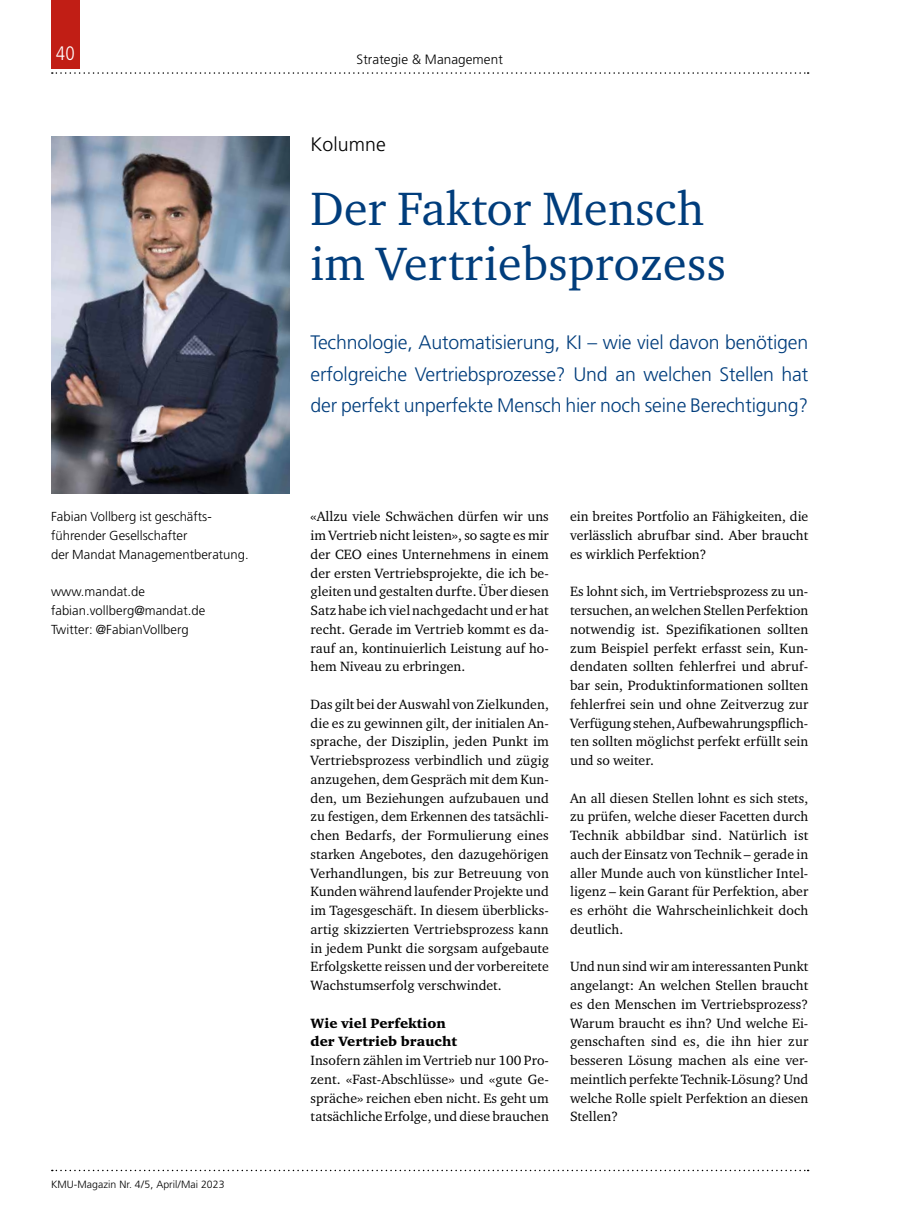
<style>
.page{position:relative;width:902px;height:1212px;background:#fff}
.page>*{position:absolute;margin:0;border:0;box-sizing:border-box;transform-origin:0 0}
.t1{font:48px/55.5px "Charter ITC Std";letter-spacing:.01em;color:#003d7c}
.t2{font:300 19.5px/31.5px "Frutiger LT Std";letter-spacing:-.01em;color:#003d7c;text-align:justify}
.t3{font:300 19.5px "Frutiger LT Std";letter-spacing:.005em;color:#000}
.t4{font:300 condensed 19.5px "Frutiger LT Std";color:#fff}
.t5{font:13.8px/18.8px "Charter ITC Std";letter-spacing:.005em;color:#000;text-align:justify}
.t6{font:900 13.8px/18.8px "Charter ITC Std";letter-spacing:.005em;color:#000}
.t7{font:300 13.5px "Frutiger LT Std";letter-spacing:.005em;color:#000}
.t8{font:300 13.05px/18.8px "Frutiger LT Std";letter-spacing:.005em;color:#000}
.t9{font:300 10.5px "Frutiger LT Std";letter-spacing:.005em;color:#000}
</style>
<div class="page">
<svg style="left:52px;top:72px;width:756px;height:2px"></svg>
<div style="left:51px;top:0;width:29px;height:68px;background:#c11e15"></div>
<svg style="left:52px;top:1170px;width:756px;height:1px"></svg>
<img style="left:51px;top:136px;width:238px;height:357px">
<h2 class="t4" style="left:56px;top:42px;width:21px">40</h2>
<p class="t8" style="left:51px;top:508px;width:199px">Fabian Vollberg ist geschäfts&shy;führender Gesellschafter<br>der Mandat Managementberatung.</p>
<p class="t8" style="left:51px;top:583px;width:156px">www.mandat.de fabian.vollberg@mandat.de<br>Twitter: @FabianVollberg</p>
<p class="t9" style="left:51px;top:1178px;width:175px">KMU-Magazin Nr. 4/5, April/Mai 2023</p>
<p class="t7" style="left:356px;top:51px;width:148px">Strategie &amp; Management</p>
<h2 class="t3" style="left:310px;top:133px;width:77px">Kolumne</h2>
<h1 class="t1" style="left:310px;top:180px;width:417px">Der Faktor Mensch im Vertriebsprozess</h1>
<h2 class="t2" style="left:310px;top:327px;width:499px">Technologie, Automatisierung, KI – wie viel davon benötigen erfolgreiche Vertriebsprozesse? Und an welchen Stellen hat der perfekt unperfekte Mensch hier noch seine Berechtigung?</h2>
<p class="t5" style="left:310px;top:507px;width:240px">«Allzu viele Schwächen dürfen wir uns im Vertrieb nicht leisten», so sagte es mir der CEO eines Unternehmens in einem der ersten Vertriebsprojekte, die ich be&shy;gleiten und gestalten durfte. Über diesen Satz habe ich viel nachgedacht und er hat recht. Gerade im Vertrieb kommt es da&shy;rauf an, kontinuierlich Leistung auf ho&shy;hem Niveau zu erbringen.</p>
<p class="t5" style="left:310px;top:694px;width:240px">Das gilt bei der Auswahl von Zielkunden, die es zu gewinnen gilt, der initialen An&shy;sprache, der Disziplin, jeden Punkt im Vertriebsprozess verbindlich und zügig anzugehen, dem Gespräch mit dem Kun&shy;den, um Beziehungen aufzubauen und zu festigen, dem Erkennen des tatsächli&shy;chen Bedarfs, der Formulierung eines starken Angebotes, den dazugehörigen Verhandlungen, bis zur Betreuung von Kunden während laufender Projekte und im Tagesgeschäft. In diesem überblicks&shy;artig skizzierten Vertriebsprozess kann in jedem Punkt die sorgsam aufgebaute Erfolgskette reissen und der vorbereitete Wachstumserfolg verschwindet.</p>
<p class="t6" style="left:310px;top:1013px;width:148px">Wie viel Perfektion der Vertrieb braucht</p>
<p class="t5" style="left:310px;top:1051px;width:240px">Insofern zählen im Vertrieb nur 100 Pro&shy;zent. «Fast-Abschlüsse» und «gute Ge&shy;spräche» reichen eben nicht. Es geht um tatsächliche Erfolge, und diese brauchen</p>
<p class="t5" style="left:570px;top:507px;width:240px">ein breites Portfolio an Fähigkeiten, die verlässlich abrufbar sind. Aber braucht es wirklich Perfektion?</p>
<p class="t5" style="left:570px;top:582px;width:240px;text-align:left">Es lohnt sich, im Vertriebsprozess zu un&shy;tersuchen, an welchen Stellen Perfektion notwendig ist. Spezifikationen sollten zum Beispiel perfekt erfasst sein, Kun&shy;dendaten sollten fehlerfrei und abruf-- bar sein, Produktinformationen sollten fehlerfrei sein und ohne Zeitverzug zur Verfügung stehen, Aufbewahrungspflich&shy;ten sollten möglichst perfekt erfüllt sein und so weiter.</p>
<p class="t5" style="left:570px;top:788px;width:240px">An all diesen Stellen lohnt es sich stets, zu prüfen, welche dieser Facetten durch Technik abbildbar sind. Natürlich ist auch der Einsatz von Technik – gerade in aller Munde auch von künstlicher Intel&shy;ligenz – kein Garant für Perfektion, aber es erhöht die Wahrscheinlichkeit doch deutlich.</p>
<p class="t5" style="left:570px;top:957px;width:240px">Und nun sind wir am interessanten Punkt angelangt: An welchen Stellen braucht es den Menschen im Vertriebsprozess?<br>Warum braucht es ihn? Und welche Ei&shy;genschaften sind es, die ihn hier zur besseren Lösung machen als eine ver&shy;meintlich perfekte Technik-Lösung? Und welche Rolle spielt Perfektion an diesen Stellen?</p>
</div>
